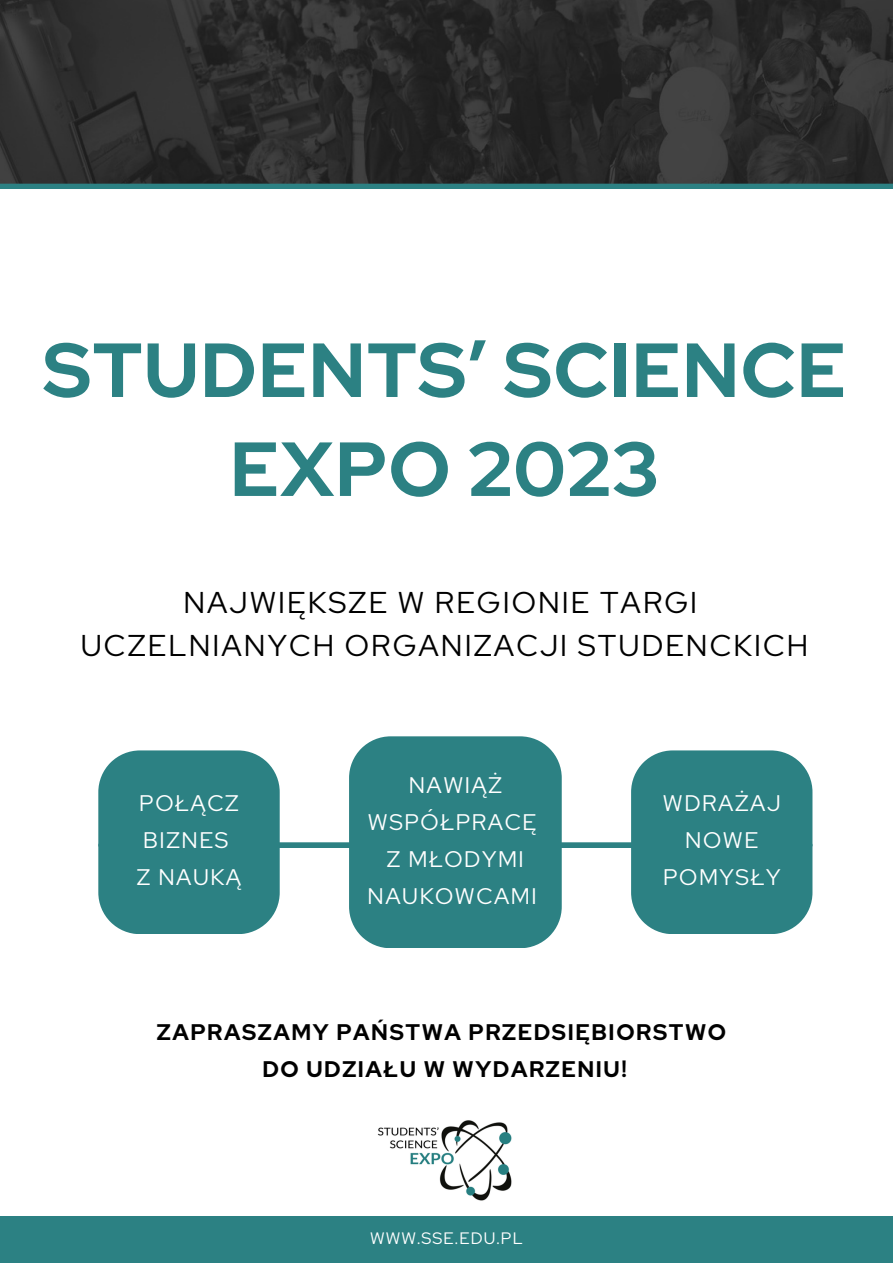
<style>
.page{position:relative;width:893px;height:1264px;background:#fff}
.page>*{position:absolute;margin:0;border:0;box-sizing:border-box;transform-origin:0 0}
.t1{font:700 76.35px "Red Hat Display";letter-spacing:.015em;color:#2c8183}
.t2{font:30px "Red Hat Display";letter-spacing:.07em;color:#000}
.t3{font:22.5px/37px "Red Hat Display";letter-spacing:.07em;color:#fff;text-align:center}
.t4{font:700 22.5px "Red Hat Display";letter-spacing:.07em;color:#000}
.t5{font:16.5px "Red Hat Display";letter-spacing:.07em;color:#fff}
</style>
<div class="page">
<img style="left:0;top:0;width:892px;height:184px">
<img style="left:377px;top:1120px;width:135px;height:81px">
<div style="left:0;top:1215px;width:892px;height:47px;background:#2c8183"></div>
<div style="left:349px;top:736px;width:212px;height:212px;background:#2c8183"></div>
<div style="left:98px;top:842px;width:714px;height:6px;background:#2c8183;border-radius:3px"></div>
<div style="left:98px;top:750px;width:182px;height:184px;background:#2c8183"></div>
<div style="left:631px;top:750px;width:181px;height:184px;background:#2c8183"></div>
<div style="left:0;top:184px;width:892px;height:5px;background:#2c8183"></div>
<p class="t1" style="left:43px;top:319px;width:804px">STUDENTS’ SCIENCE</p>
<p class="t1" style="left:230px;top:418px;width:431px">EXPO 2023</p>
<p class="t2" style="left:183px;top:582px;width:515px">NAJWIĘKSZE W REGIONIE TARGI</p>
<p class="t2" style="left:81px;top:626px;width:729px">UCZELNIANYCH ORGANIZACJI STUDENCKICH</p>
<p class="t3" style="left:139px;top:784px;width:101px;text-align:left">POŁĄCZ<br>BIZNES</p>
<p class="t3" style="left:137px;top:858px;width:106px">Z NAUKĄ</p>
<p class="t3" style="left:368px;top:766px;width:170px">NAWIĄŻ<br>WSPÓŁPRACĘ</p>
<p class="t3" style="left:367px;top:840px;width:171px">Z MŁODYMI<br>NAUKOWCAMI</p>
<p class="t3" style="left:663px;top:784px;width:119px">WDRAŻAJ<br>NOWE<br>POMYSŁY</p>
<p class="t4" style="left:157px;top:1017px;width:570px">ZAPRASZAMY PAŃSTWA PRZEDSIĘBIORSTWO</p>
<p class="t4" style="left:262px;top:1054px;width:366px">DO UDZIAŁU W WYDARZENIU!</p>
<p class="t5" style="left:370px;top:1226px;width:154px">WWW.SSE.EDU.PL</p>
</div>
